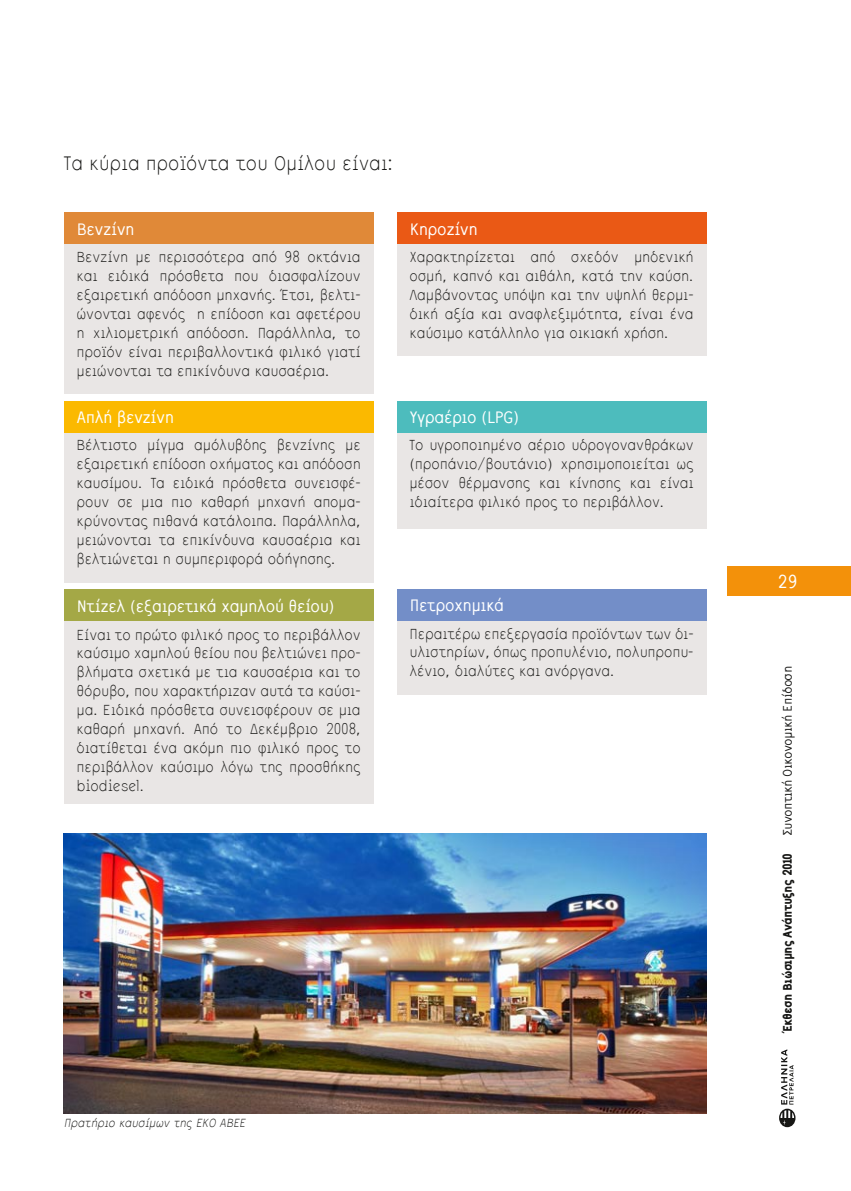
<style>
.page{position:relative;width:851px;height:1191px;background:#fff}
.page>*{position:absolute;margin:0;border:0;box-sizing:border-box;transform-origin:0 0}
.t1{font:21.15px "CF Sans";color:#171715}
.t2{font:700 19.5px "CF Sans";color:#fff}
.t3{font:700 18px "CF Sans";letter-spacing:-.03em;color:#fff}
.t4{font:15.75px/18.9px "CF Sans";color:#171715;text-align:justify}
.t5{font:800 13.5px "CF Sans";letter-spacing:-.03em;color:#171715}
.t6{font:700 13.5px "CF Sans";letter-spacing:-.03em;color:#171715}
.t7{font:italic 12.75px "CF Sans";color:#171715}
</style>
<div class="page">
<div style="left:727px;top:566px;width:123px;height:29px;background:#f3910a"></div>
<img style="left:64px;top:834px;width:642px;height:279px">
<svg style="left:779px;top:1049px;width:16px;height:78px"></svg>
<div style="left:396px;top:401px;width:310px;height:127px;background:#e9e6e5"></div>
<div style="left:396px;top:401px;width:310px;height:32px;background:#4dbcbd"></div>
<div style="left:64px;top:401px;width:309px;height:181px;background:#e9e6e5"></div>
<div style="left:64px;top:401px;width:309px;height:31px;background:#fbb900"></div>
<div style="left:64px;top:589px;width:309px;height:215px;background:#e9e6e5"></div>
<div style="left:396px;top:589px;width:310px;height:106px;background:#e9e6e5"></div>
<div style="left:64px;top:589px;width:309px;height:32px;background:#a4a846"></div>
<div style="left:396px;top:589px;width:310px;height:32px;background:#738ec8"></div>
<div style="left:396px;top:213px;width:310px;height:142px;background:#e9e6e5"></div>
<div style="left:396px;top:213px;width:310px;height:31px;background:#ea5915"></div>
<div style="left:64px;top:213px;width:309px;height:181px;background:#e9e6e5"></div>
<div style="left:64px;top:213px;width:309px;height:31px;background:#e08938"></div>
<h1 class="t1" style="left:64px;top:152px;width:331px">Τα κύρια προϊόντα του Ομίλου είναι:</h1>
<p class="t3" style="left:77px;top:220px;width:59px">Βενζίνη</p>
<p class="t4" style="left:77px;top:248px;width:285px">Βενζίνη με περισσότερα από 98 οκτάνια και ειδικά πρόσθετα που διασφαλίζουν εξαιρετική απόδοση μηχανής. Έτσι, βελτι&shy;ώνονται αφενός η επίδοση και αφετέρου η χιλιομετρική απόδοση. Παράλληλα, το προϊόν είναι περιβαλλοντικά φιλικό γιατί μειώνονται τα επικίνδυνα καυσαέρια.</p>
<p class="t3" style="left:77px;top:408px;width:99px">Απλή βενζίνη</p>
<p class="t4" style="left:77px;top:436px;width:285px">Βέλτιστο μίγμα αμόλυβδης βενζίνης με εξαιρετική επίδοση οχήματος και απόδοση καυσίμου. Τα ειδικά πρόσθετα συνεισφέ&shy;ρουν σε μια πιο καθαρή μηχανή απομα&shy;κρύνοντας πιθανά κατάλοιπα. Παράλληλα, μειώνονται τα επικίνδυνα καυσαέρια και βελτιώνεται η συμπεριφορά οδήγησης.</p>
<p class="t3" style="left:77px;top:597px;width:260px">Ντίζελ (εξαιρετικά χαμηλού θείου)</p>
<p class="t4" style="left:77px;top:625px;width:285px">Είναι το πρώτο φιλικό προς το περιβάλλον καύσιμο χαμηλού θείου που βελτιώνει προ&shy;βλήματα σχετικά με τια καυσαέρια και το θόρυβο, που χαρακτήριζαν αυτά τα καύσι&shy;μα. Ειδικά πρόσθετα συνεισφέρουν σε μια καθαρή μηχανή. Από το Δεκέμβριο 2008, διατίθεται ένα ακόμη πιο φιλικό προς το περιβάλλον καύσιμο λόγω της προσθήκης biodiesel.</p>
<p class="t3" style="left:409px;top:220px;width:69px">Κηροζίνη</p>
<p class="t4" style="left:409px;top:248px;width:285px">Χαρακτηρίζεται από σχεδόν μηδενική οσμή, καπνό και αιθάλη, κατά την καύση.<br>Λαμβάνοντας υπόψη και την υψηλή θερμι&shy;δική αξία και αναφλεξιμότητα, είναι ένα καύσιμο κατάλληλο για οικιακή χρήση.</p>
<p class="t3" style="left:409px;top:408px;width:112px">Υγραέριο (LPG)</p>
<p class="t4" style="left:409px;top:436px;width:285px">Το υγροποιημένο αέριο υδρογονανθράκων (προπάνιο/βουτάνιο) χρησιμοποιείται ως μέσον θέρμανσης και κίνησης και είναι ιδιαίτερα φιλικό προς το περιβάλλον.</p>
<p class="t3" style="left:409px;top:596px;width:96px">Πετροχημικά</p>
<p class="t4" style="left:409px;top:624px;width:285px">Περαιτέρω επεξεργασία προϊόντων των δι&shy;υλιστηρίων, όπως προπυλένιο, πολυπροπυ&shy;λένιο, διαλύτες και ανόργανα.</p>
<p class="t7" style="left:64px;top:1116px;width:185px">Πρατήριο καυσίμων της ΕΚΟ ΑΒΕΕ</p>
<p class="t2" style="left:777px;top:571px;width:21px">29</p>
<p class="t6" style="left:780px;top:836px;width:171px;rotate:-90deg">Συνοπτική Οικονομική Επίδοση</p>
<p class="t5" style="left:780px;top:1032px;width:180px;rotate:-90deg">Έκθεση Βιώσιμης Ανάπτυξης 2010</p>
</div>
